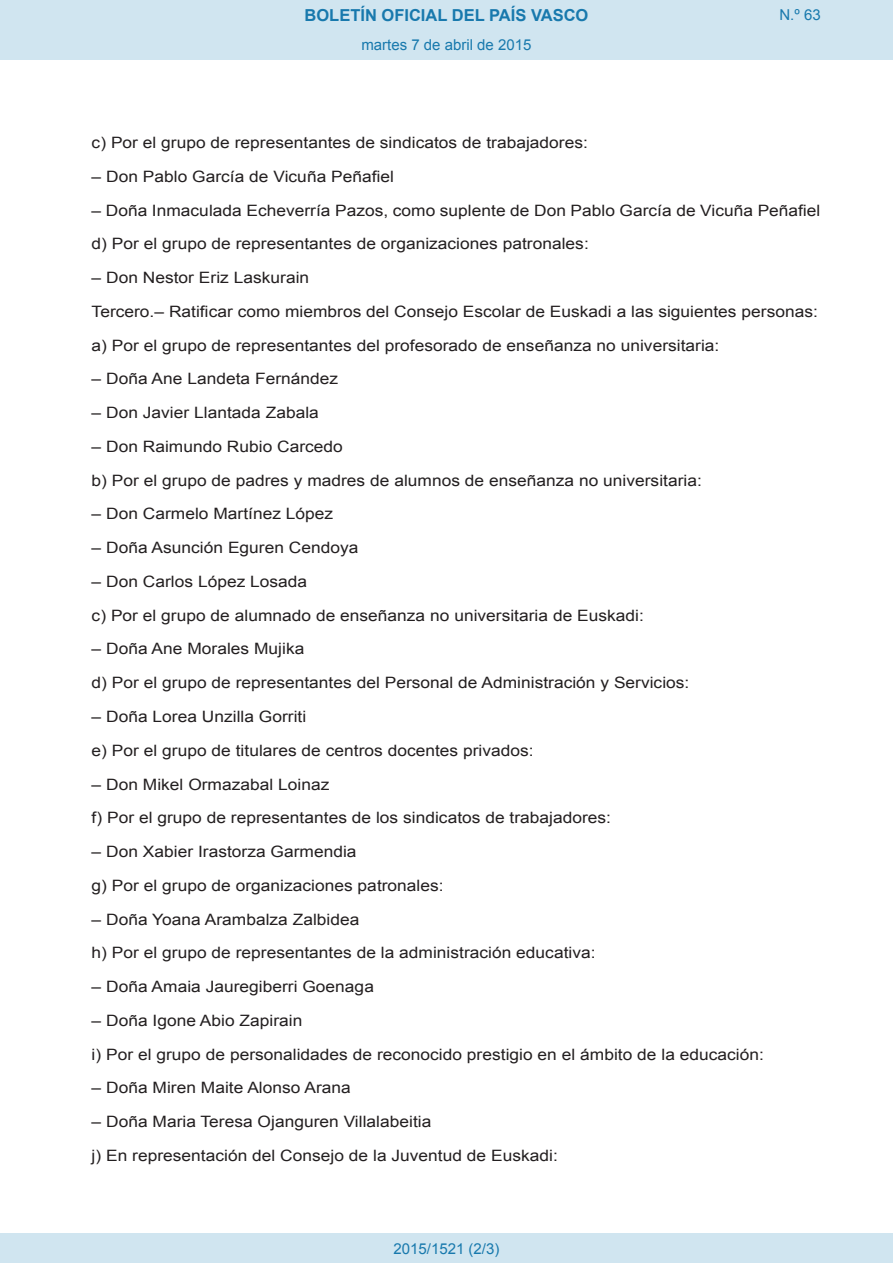
<style>
.page{position:relative;width:893px;height:1263px;background:#fff}
.page>*{position:absolute;margin:0;border:0;box-sizing:border-box;transform-origin:0 0}
.t1{font:700 16.5px "Arial";color:#1879ad}
.BOPVDetalle{font:15.6px "Arial";color:#231f20;scale:1.11 1}
.Paginacion_Centro{font:15px "Arial";color:#1879ad}
</style>
<div class="page">
<div style="left:0;top:0;width:893px;height:60px;background:#d0e5f0"></div>
<div style="left:0;top:1233px;width:893px;height:30px;background:#d0e5f0"></div>
<p class="t1" style="left:305px;top:4px;width:285px">BOLETÍN OFICIAL DEL PAÍS VASCO</p>
<p class="Paginacion_Centro" style="left:361px;top:35px;width:172px">martes 7 de abril de 2015</p>
<p class="Paginacion_Centro" style="left:779px;top:5px;width:43px">N.º 63</p>
<p class="BOPVDetalle" style="left:92px;top:132px;width:449px">c) Por el grupo de representantes de sindicatos de trabajadores:</p>
<p class="BOPVDetalle" style="left:92px;top:166px;width:274px">– Don Pablo García de Vicuña Peñafiel</p>
<p class="BOPVDetalle" style="left:92px;top:200px;width:658px">– Doña Inmaculada Echeverría Pazos, como suplente de Don Pablo García de Vicuña Peñafiel</p>
<p class="BOPVDetalle" style="left:92px;top:234px;width:449px">d) Por el grupo de representantes de organizaciones patronales:</p>
<p class="BOPVDetalle" style="left:92px;top:267px;width:197px">– Don Nestor Eriz Laskurain</p>
<p class="BOPVDetalle" style="left:92px;top:301px;width:656px">Tercero.– Ratificar como miembros del Consejo Escolar de Euskadi a las siguientes personas:</p>
<p class="BOPVDetalle" style="left:92px;top:335px;width:567px">a) Por el grupo de representantes del profesorado de enseñanza no universitaria:</p>
<p class="BOPVDetalle" style="left:92px;top:369px;width:224px">– Doña Ane Landeta Fernández</p>
<p class="BOPVDetalle" style="left:92px;top:402px;width:206px">– Don Javier Llantada Zabala</p>
<p class="BOPVDetalle" style="left:92px;top:436px;width:228px">– Don Raimundo Rubio Carcedo</p>
<p class="BOPVDetalle" style="left:92px;top:470px;width:551px">b) Por el grupo de padres y madres de alumnos de enseñanza no universitaria:</p>
<p class="BOPVDetalle" style="left:92px;top:504px;width:219px">– Don Carmelo Martínez López</p>
<p class="BOPVDetalle" style="left:92px;top:537px;width:242px">– Doña Asunción Eguren Cendoya</p>
<p class="BOPVDetalle" style="left:92px;top:571px;width:196px">– Don Carlos López Losada</p>
<p class="BOPVDetalle" style="left:92px;top:605px;width:499px">c) Por el grupo de alumnado de enseñanza no universitaria de Euskadi:</p>
<p class="BOPVDetalle" style="left:92px;top:639px;width:193px">– Doña Ane Morales Mujika</p>
<p class="BOPVDetalle" style="left:92px;top:672px;width:540px">d) Por el grupo de representantes del Personal de Administración y Servicios:</p>
<p class="BOPVDetalle" style="left:92px;top:706px;width:195px">– Doña Lorea Unzilla Gorriti</p>
<p class="BOPVDetalle" style="left:92px;top:740px;width:400px">e) Por el grupo de titulares de centros docentes privados:</p>
<p class="BOPVDetalle" style="left:92px;top:774px;width:216px">– Don Mikel Ormazabal Loinaz</p>
<p class="BOPVDetalle" style="left:92px;top:808px;width:469px">f) Por el grupo de representantes de los sindicatos de trabajadores:</p>
<p class="BOPVDetalle" style="left:92px;top:841px;width:240px">– Don Xabier Irastorza Garmendia</p>
<p class="BOPVDetalle" style="left:92px;top:875px;width:319px">g) Por el grupo de organizaciones patronales:</p>
<p class="BOPVDetalle" style="left:92px;top:909px;width:243px">– Doña Yoana Arambalza Zalbidea</p>
<p class="BOPVDetalle" style="left:92px;top:943px;width:455px">h) Por el grupo de representantes de la administración educativa:</p>
<p class="BOPVDetalle" style="left:92px;top:976px;width:256px">– Doña Amaia Jauregiberri Goenaga</p>
<p class="BOPVDetalle" style="left:92px;top:1010px;width:191px">– Doña Igone Abio Zapirain</p>
<p class="BOPVDetalle" style="left:92px;top:1044px;width:607px">i) Por el grupo de personalidades de reconocido prestigio en el ámbito de la educación:</p>
<p class="BOPVDetalle" style="left:92px;top:1078px;width:235px">– Doña Miren Maite Alonso Arana</p>
<p class="BOPVDetalle" style="left:92px;top:1111px;width:308px">– Doña Maria Teresa Ojanguren Villalabeitia</p>
<p class="BOPVDetalle" style="left:92px;top:1145px;width:421px">j) En representación del Consejo de la Juventud de Euskadi:</p>
<p class="Paginacion_Centro" style="left:393px;top:1238px;width:107px">2015/1521 (2/3)</p>
</div>
